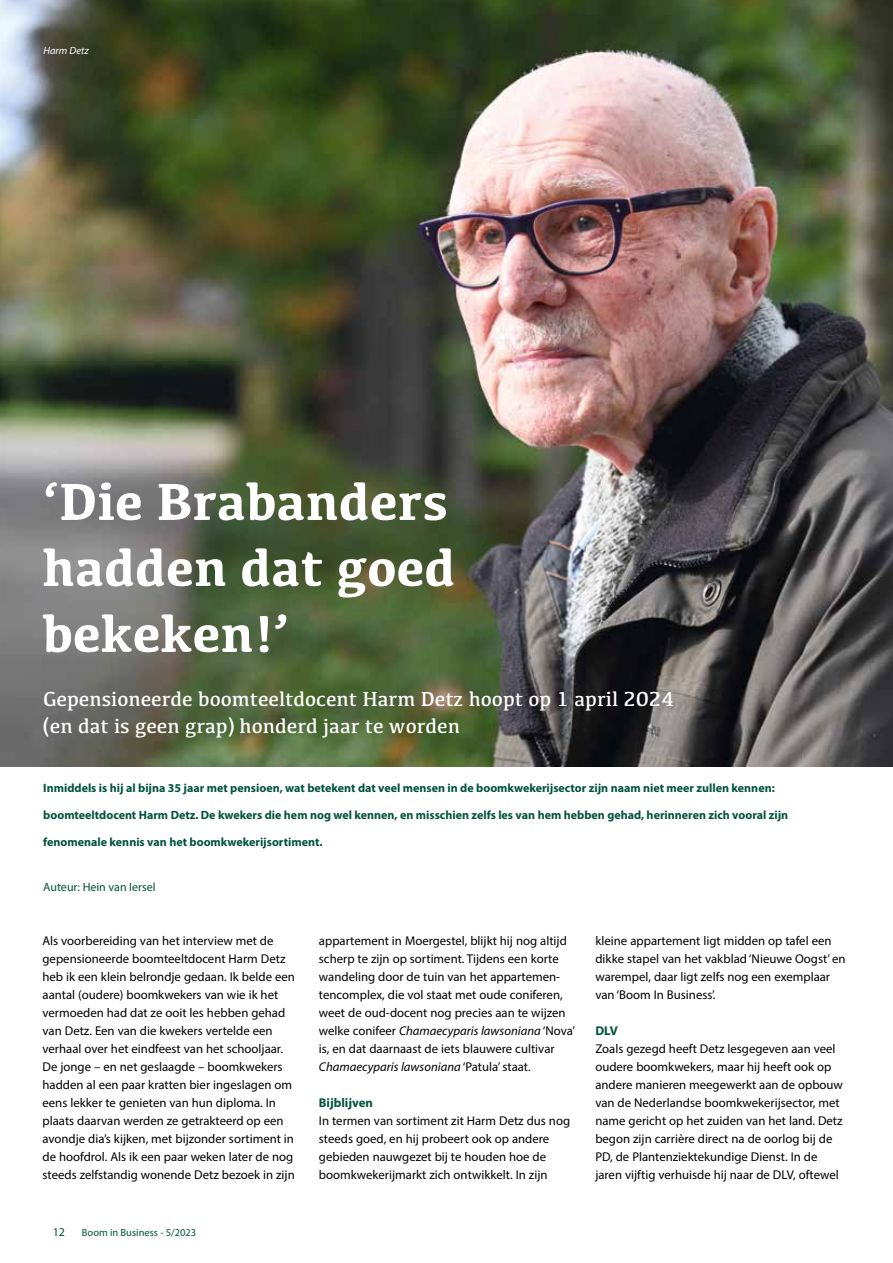
<style>
.page{position:relative;width:893px;height:1263px;background:#fff}
.page>*{position:absolute;margin:0;border:0;box-sizing:border-box;transform-origin:0 0}
.t1{font:700 54px/66px "Kefa";color:#fff}
.t2{font:21px/27px "Kefa";color:#fff}
.t3{font:12.75px/18px "Myriad Pro";color:#000}
.t4{font:700 12.75px "Myriad Pro";color:#00533d}
.t5{font:700 12px "Myriad Pro";color:#00533d}
.t6{font:12px "Myriad Pro";color:#00533d}
.t7{font:10.5px "Myriad Pro";color:#00533d}
.t8{font:italic 10.5px "Myriad Pro";color:#fff}
.s1{font-style:italic}
</style>
<div class="page">
<img style="left:0;top:0;width:893px;height:766px">
<p class="t8" style="left:44px;top:44px;width:47px">Harm Detz</p>
<h1 class="t1" style="left:43px;top:466px;width:414px">‘Die Brabanders hadden dat goed bekeken!’</h1>
<h2 class="t2" style="left:43px;top:685px;width:632px">Gepensioneerde boomteeltdocent Harm Detz hoopt op 1 april 2024 (en dat is geen grap) honderd jaar te worden</h2>
<p class="t5" style="left:43px;top:780px;width:733px">Inmiddels is hij al bijna 35 jaar met pensioen, wat betekent dat veel mensen in de boomkwekerijsector zijn naam niet meer zullen kennen:</p>
<p class="t5" style="left:43px;top:807px;width:746px">boomteeltdocent Harm Detz. De kwekers die hem nog wel kennen, en misschien zelfs les van hem hebben gehad, herinneren zich vooral zijn</p>
<p class="t5" style="left:43px;top:834px;width:281px">fenomenale kennis van het boomkwekerijsortiment.</p>
<p class="t6" style="left:43px;top:880px;width:114px">Auteur: Hein van Iersel</p>
<p class="t3" style="left:43px;top:932px;width:254px">Als voorbereiding van het interview met de gepensioneerde boomteeltdocent Harm Detz heb ik een klein belrondje gedaan. Ik belde een aantal (oudere) boomkwekers van wie ik het vermoeden had dat ze ooit les hebben gehad van Detz. Een van die kwekers vertelde een verhaal over het eindfeest van het schooljaar.<br>De jonge – en net geslaagde – boomkwekers hadden al een paar kratten bier ingeslagen om eens lekker te genieten van hun diploma. In plaats daarvan werden ze getrakteerd op een avondje dia’s kijken, met bijzonder sortiment in de hoofdrol. Als ik een paar weken later de nog steeds zelfstandig wonende Detz bezoek in zijn</p>
<p class="t3" style="left:319px;top:932px;width:258px">appartement in Moergestel, blijkt hij nog altijd scherp te zijn op sortiment. Tijdens een korte wandeling door de tuin van het appartemen&shy;tencomplex, die vol staat met oude coniferen, weet de oud-docent nog precies aan te wijzen welke conifeer <span class="s1">Chamaecyparis lawsoniana</span> ‘Nova’ is, en dat daarnaast de iets blauwere cultivar <span class="s1">Chamaecyparis lawsoniana</span> ‘Patula’ staat.</p>
<p class="t4" style="left:319px;top:1094px;width:56px">Bijblijven</p>
<p class="t3" style="left:319px;top:1112px;width:253px">In termen van sortiment zit Harm Detz dus nog steeds goed, en hij probeert ook op andere gebieden nauwgezet bij te houden hoe de boomkwekerijmarkt zich ontwikkelt. In zijn</p>
<p class="t6" style="left:53px;top:1224px;width:14px">12</p>
<p class="t7" style="left:82px;top:1226px;width:116px">Boom in Business - 5/2023</p>
<p class="t3" style="left:595px;top:932px;width:252px">kleine appartement ligt midden op tafel een dikke stapel van het vakblad ‘Nieuwe Oogst’ en warempel, daar ligt zelfs nog een exemplaar van ‘Boom In Business’.</p>
<p class="t4" style="left:595px;top:1022px;width:24px">DLV</p>
<p class="t3" style="left:595px;top:1040px;width:249px">Zoals gezegd heeft Detz lesgegeven aan veel oudere boomkwekers, maar hij heeft ook op andere manieren meegewerkt aan de opbouw van de Nederlandse boomkwekerijsector, met name gericht op het zuiden van het land. Detz begon zijn carrière direct na de oorlog bij de PD, de Plantenziektekundige Dienst. In de jaren vijftig verhuisde hij naar de DLV, oftewel</p>
</div>
